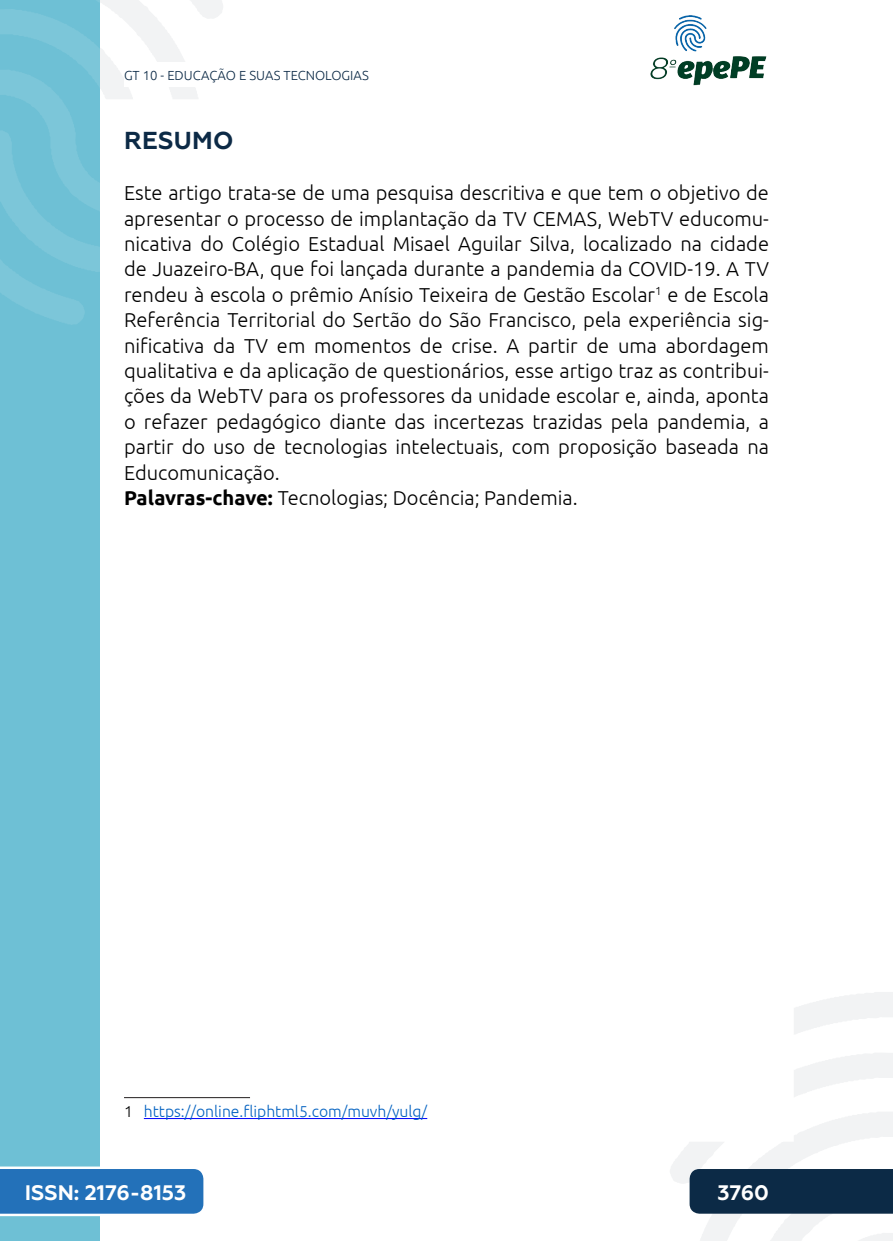
<style>
.page{position:relative;width:893px;height:1241px;background:#fff}
.page>*{position:absolute;margin:0;border:0;box-sizing:border-box;transform-origin:0 0}
._3_SUBTÍTULO{font:700 24.5px "Geometria";letter-spacing:.01em;color:#0c2a46}
.t1{font:700 21px "Geometria";color:#fff}
._4_RESUMO{font:300 20.12px/25.4px "Ubuntu";color:#000;text-align:justify}
._12_RODAPE{font:300 15.75px "Ubuntu";color:#0462c1}
.t2{font:300 13.12px "Ubuntu";color:#0c2a46}
.s1{font-weight:700}
.s2{color:#000}
</style>
<div class="page">
<svg style="left:670px;top:992px;width:223px;height:248px"></svg>
<svg style="left:99px;top:0;width:124px;height:324px"></svg>
<img style="left:650px;top:15px;width:117px;height:71px">
<div style="left:0;top:0;width:99px;height:1240px;background:#6ec0d5"></div>
<svg style="left:0;top:0;width:99px;height:325px"></svg>
<svg style="left:0;top:1166px;width:203px;height:49px;background:#367dbf"></svg>
<div style="left:690px;top:1168px;width:203px;height:45px;background:#0c2a46"></div>
<div style="left:124px;top:62px;width:516px;height:25px;background:#fff"></div>
<hr style="left:124px;top:1096px;width:126px;height:1px;background:#231f20">
<hr style="left:144px;top:1117px;width:283px;height:1px;background:#00f">
<p class="t2" style="left:124px;top:67px;width:246px">GT 10 - EDUCAÇÃO E SUAS TECNOLOGIAS</p>
<p class="_3_SUBTÍTULO" style="left:124px;top:126px;width:111px">RESUMO</p>
<p class="_4_RESUMO" style="left:124px;top:180px;width:646px">Este artigo trata-se de uma pesquisa descritiva e que tem o objetivo de apresentar o processo de implantação da TV CEMAS, WebTV educomu&shy;nicativa do Colégio Estadual Misael Aguilar Silva, localizado na cidade de Juazeiro-BA, que foi lançada durante a pandemia da COVID-19. A TV rendeu à escola o prêmio Anísio Teixeira de Gestão Escolar<sup>1</sup> e de Escola Referência Territorial do Sertão do São Francisco, pela experiência sig&shy;nificativa da TV em momentos de crise. A partir de uma abordagem qualitativa e da aplicação de questionários, esse artigo traz as contribui&shy;ções da WebTV para os professores da unidade escolar e, ainda, aponta o refazer pedagógico diante das incertezas trazidas pela pandemia, a partir do uso de tecnologias intelectuais, com proposição baseada na Educomunicação.</p>
<p class="_4_RESUMO" style="left:124px;top:484px;width:455px"><span class="s1">Palavras-chave:</span> Tecnologias; Docência; Pandemia.</p>
<p class="_12_RODAPE" style="left:124px;top:1101px;width:305px"><span class="s2">1</span> https://online.fliphtml5.com/muvh/yulg/</p>
<p class="t1" style="left:25px;top:1179px;width:163px">ISSN: 2176-8153</p>
<p class="t1" style="left:717px;top:1179px;width:53px">3760</p>
</div>
